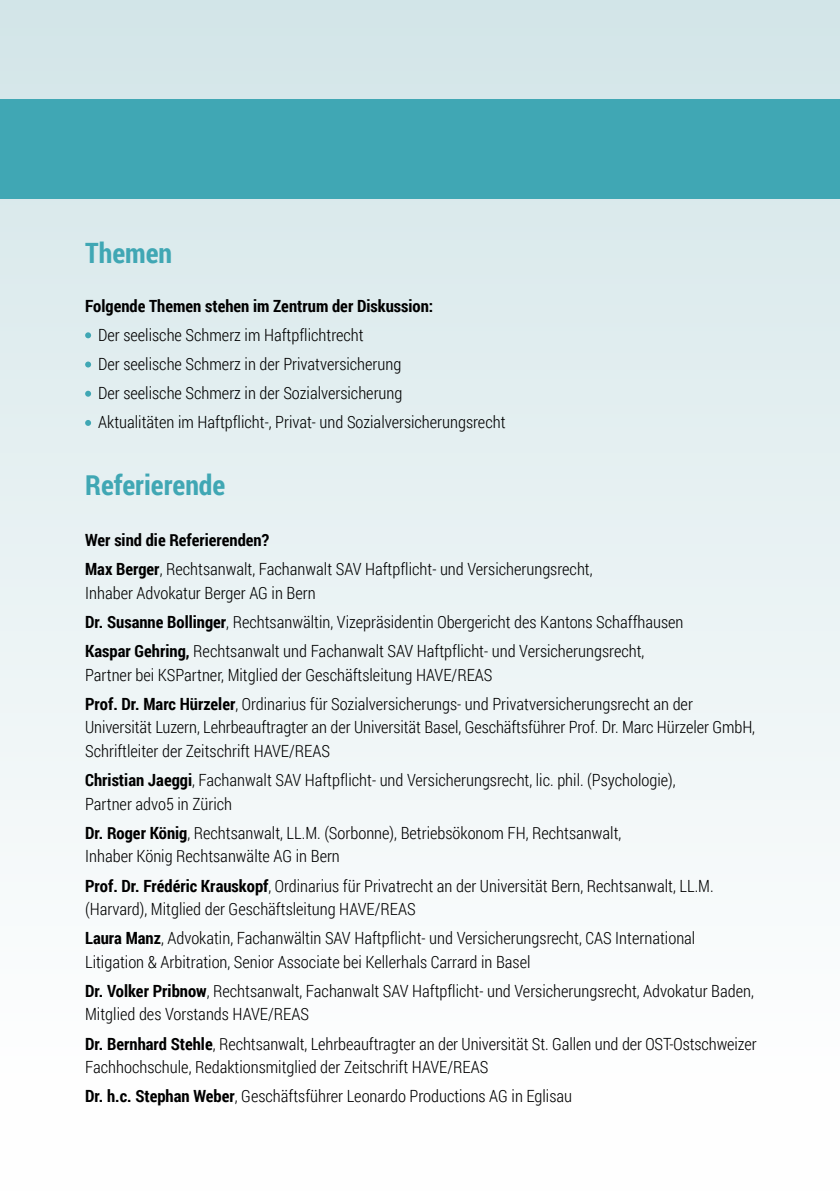
<style>
.page{position:relative;width:840px;height:1191px;background:#fff}
.page>*{position:absolute;margin:0;border:0;box-sizing:border-box;transform-origin:0 0}
.t1{font:700 28px "Roboto Condensed";color:#40a7b4}
.t2{font:300 16.8px/29.2px "Roboto Condensed";color:#000}
.t3{font:700 16.8px "Roboto Condensed";color:#000}
.s1{font-weight:700}
</style>
<div class="page">
<div style="left:0;top:0;width:839px;height:1191px;background:linear-gradient(to bottom,#d2e5e8,#fff)"></div>
<div style="left:0;top:99px;width:839px;height:99px;background:#40a7b4"></div>
<svg style="left:85px;top:332px;width:6px;height:6px"></svg>
<svg style="left:85px;top:361px;width:6px;height:6px"></svg>
<svg style="left:85px;top:391px;width:6px;height:6px"></svg>
<svg style="left:85px;top:420px;width:6px;height:6px"></svg>
<h1 class="t1" style="left:85px;top:233px;width:89px">Themen</h1>
<p class="t3" style="left:85px;top:294px;width:349px">Folgende Themen stehen im Zentrum der Diskussion:</p>
<p class="t2" style="left:98px;top:319px;width:408px">Der seelische Schmerz im Haftpflichtrecht<br>Der seelische Schmerz in der Privatversicherung<br>Der seelische Schmerz in der Sozialversicherung<br>Aktualitäten im Haftpflicht-, Privat- und Sozialversicherungsrecht</p>
<h1 class="t1" style="left:85px;top:465px;width:142px">Referierende</h1>
<p class="t2" style="left:85px;top:525px;width:508px"><span class="s1">Wer sind die Referierenden?<br>Max Berger</span>, Rechtsanwalt, Fachanwalt SAV Haftpflicht- und Versicherungsrecht,</p>
<p class="t2" style="left:85px;top:577px;width:599px">Inhaber Advokatur Berger AG in Bern<br><span class="s1">Dr. Susanne Bollinger</span>, Rechtsanwältin, Vizepräsidentin Obergericht des Kantons Schaffhausen<br><span class="s1">Kaspar Gehring,</span> Rechtsanwalt und Fachanwalt SAV Haftpflicht- und Versicherungsrecht,</p>
<p class="t2" style="left:85px;top:659px;width:609px">Partner bei KSPartner, Mitglied der Geschäftsleitung HAVE/REAS<br><span class="s1">Prof. Dr. Marc Hürzeler</span>, Ordinarius für Sozialversicherungs- und Privatversicherungsrecht an der</p>
<p class="t2" style="left:85px;top:715px;width:671px;line-height:23.6px">Universität Luzern, Lehrbeauftragter an der Universität Basel, Geschäftsführer Prof. Dr. Marc Hürzeler GmbH,<br>Schriftleiter der Zeitschrift HAVE/REAS</p>
<p class="t2" style="left:85px;top:767px;width:591px;line-height:23.6px"><span class="s1">Christian Jaeggi</span>, Fachanwalt SAV Haftpflicht- und Versicherungsrecht, lic. phil. (Psychologie),<br>Partner advo5 in Zürich</p>
<p class="t2" style="left:85px;top:820px;width:537px;line-height:23.6px"><span class="s1">Dr. Roger König</span>, Rechtsanwalt, LL.M. (Sorbonne), Betriebsökonom FH, Rechtsanwalt,<br>Inhaber König Rechtsanwälte AG in Bern</p>
<p class="t2" style="left:85px;top:873px;width:629px;line-height:23.6px"><span class="s1">Prof. Dr. Frédéric Krauskopf</span>, Ordinarius für Privatrecht an der Universität Bern, Rechtsanwalt, LL.M. (Harvard), Mitglied der Geschäftsleitung HAVE/REAS</p>
<p class="t2" style="left:85px;top:926px;width:611px;line-height:23.6px"><span class="s1">Laura Manz</span>, Advokatin, Fachanwältin SAV Haftpflicht- und Versicherungsrecht, CAS International<br>Litigation &amp; Arbitration, Senior Associate bei Kellerhals Carrard in Basel</p>
<p class="t2" style="left:85px;top:978px;width:670px;line-height:23.6px"><span class="s1">Dr. Volker Pribnow</span>, Rechtsanwalt, Fachanwalt SAV Haftpflicht- und Versicherungsrecht, Advokatur Baden,<br>Mitglied des Vorstands HAVE/REAS</p>
<p class="t2" style="left:85px;top:1031px;width:672px;line-height:23.6px"><span class="s1">Dr. Bernhard Stehle</span>, Rechtsanwalt, Lehrbeauftragter an der Universität St. Gallen und der OST-Ostschweizer<br>Fachhochschule, Redaktionsmitglied der Zeitschrift HAVE/REAS</p>
<p class="t2" style="left:85px;top:1081px;width:488px"><span class="s1">Dr. h.c. Stephan Weber</span>, Geschäftsführer Leonardo Productions AG in Eglisau</p>
</div>
